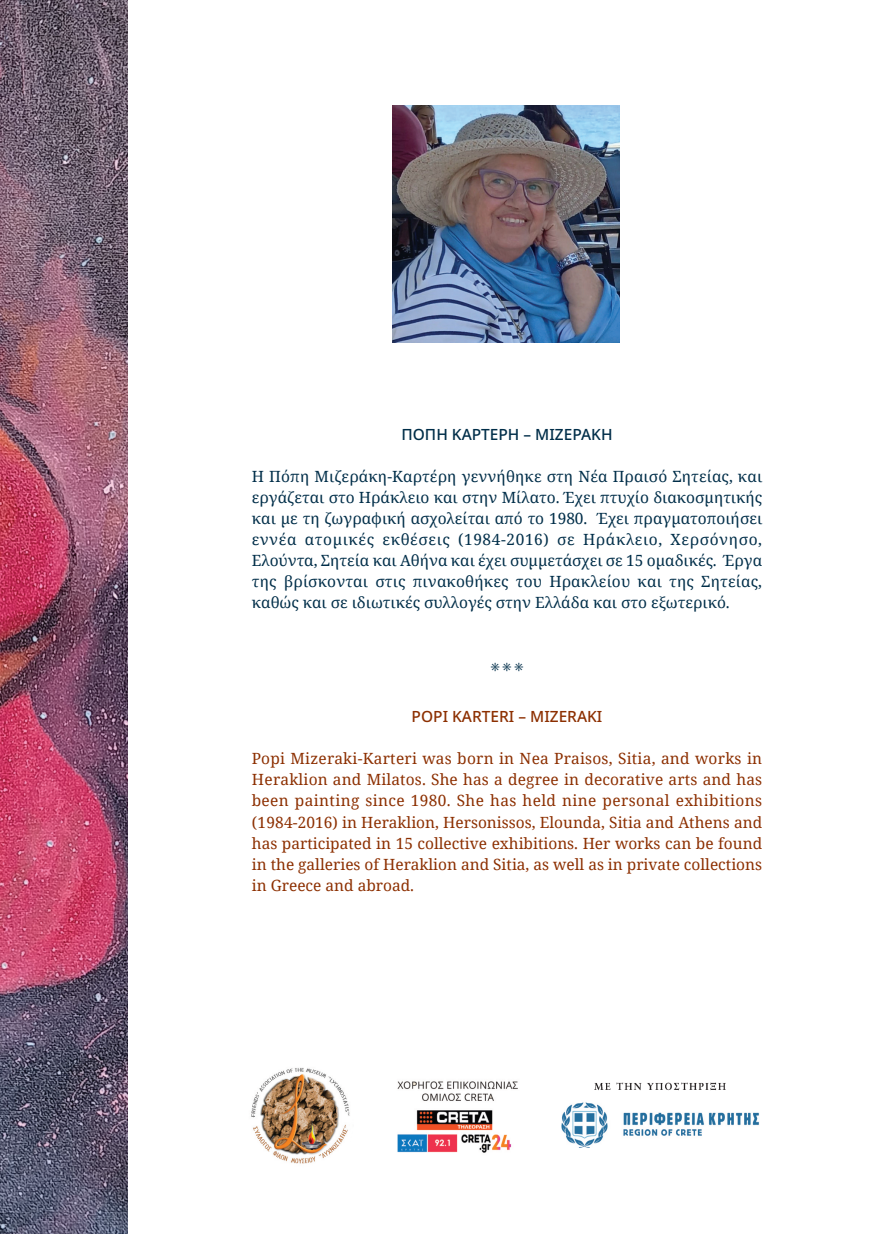
<style>
.page{position:relative;width:893px;height:1234px;background:#fff}
.page>*{position:absolute;margin:0;border:0;box-sizing:border-box;transform-origin:0 0}
.t1{font:15.45px/21px "Noto Serif";color:#002e49;text-align:justify}
.t2{font:15.45px/21px "Noto Serif";color:#8c2f01;text-align:justify}
.t3{font:500 15.45px "Noto Sans";color:#002e49}
.t4{font:500 15.45px "Noto Sans";color:#8c2f01}
.t5{font:700 15px "Minion Pro";color:#002e49}
</style>
<div class="page">
<img style="left:392px;top:106px;width:227px;height:236px">
<img style="left:0;top:0;width:127px;height:1233px">
<img style="left:561px;top:1102px;width:198px;height:45px">
<img style="left:594px;top:1082px;width:132px;height:9px">
<img style="left:251px;top:1068px;width:99px;height:96px">
<img style="left:397px;top:1081px;width:121px;height:72px">
<p class="t3" style="left:401px;top:423px;width:213px">ΠΟΠΗ ΚΑΡΤΕΡΗ – ΜΙΖΕΡΑΚΗ</p>
<p class="t1" style="left:252px;top:465px;width:512px">Η Πόπη Μιζεράκη-Καρτέρη γεννήθηκε στη Νέα Πραισό Σητείας, και εργάζεται στο Ηράκλειο και στην Μίλατο. Έχει πτυχίο διακοσμητικής και με τη ζωγραφική ασχολείται από το 1980. Έχει πραγματοποιήσει εννέα ατομικές εκθέσεις (1984-2016) σε Ηράκλειο, Χερσόνησο, Ελούντα, Σητεία και Αθήνα και έχει συμμετάσχει σε 15 ομαδικές. Έργα της βρίσκονται στις πινακοθήκες του Ηρακλείου και της Σητείας, καθώς και σε ιδιωτικές συλλογές στην Ελλάδα και στο εξωτερικό.</p>
<p class="t5" style="left:490px;top:660px;width:35px">✳✳✳</p>
<p class="t4" style="left:412px;top:705px;width:192px">POPI KARTERI – MIZERAKI</p>
<p class="t2" style="left:252px;top:747px;width:512px">Popi Mizeraki-Karteri was born in Nea Praisos, Sitia, and works in Heraklion and Milatos. She has a degree in decorative arts and has been painting since 1980. She has held nine personal exhibitions (1984-2016) in Heraklion, Hersonissos, Elounda, Sitia and Athens and has participated in 15 collective exhibitions. Her works can be found in the galleries of Heraklion and Sitia, as well as in private collections in Greece and abroad.</p>
</div>
